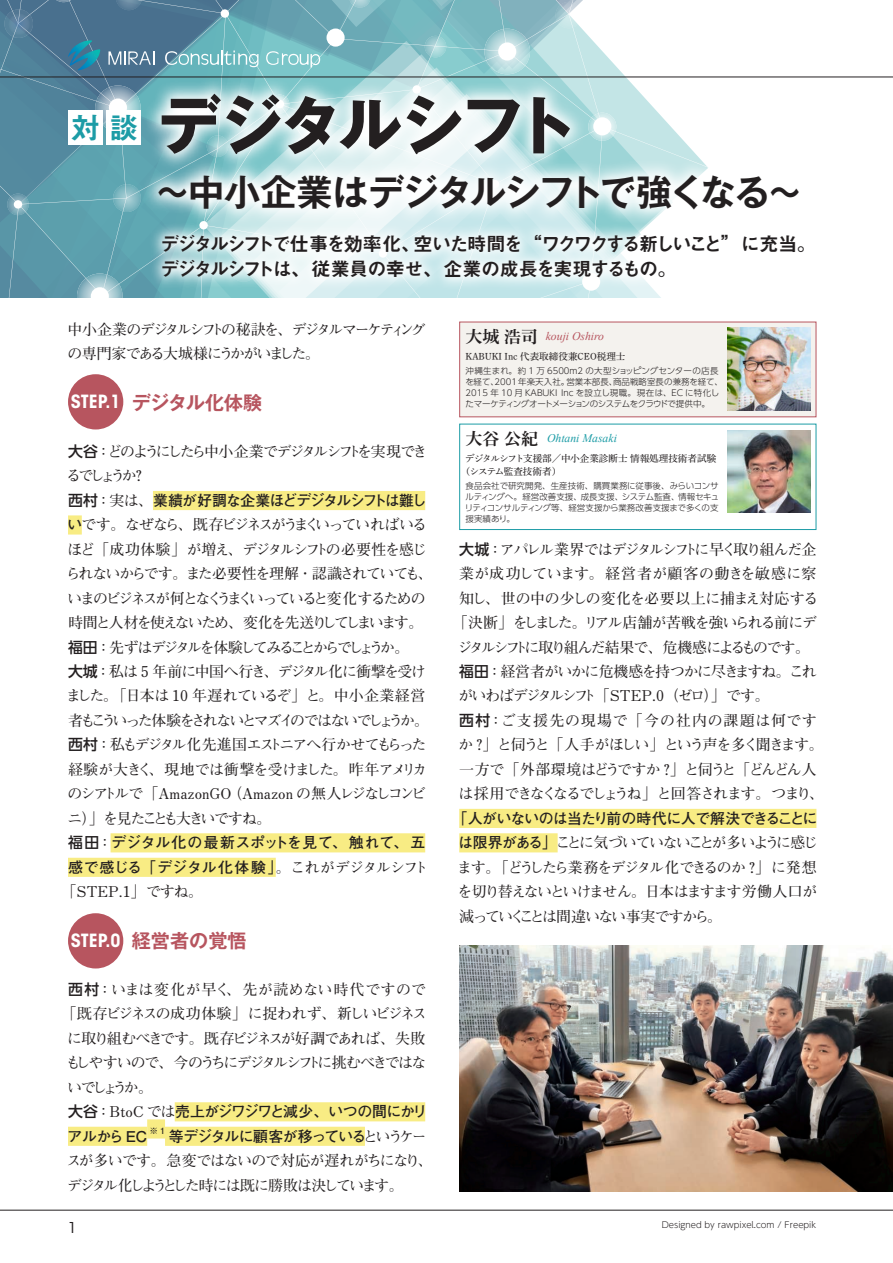
<style>
.page{position:relative;width:893px;height:1263px;background:#fff}
.page>*{position:absolute;margin:0;border:0;box-sizing:border-box;transform-origin:0 0}
.t1{font:700 63.75px "Gothic MB101 Pr 6 N";letter-spacing:-.055em;color:#231f20}
.t2{font:700 36.15px "Gothic MB101 Pr 6 N De";letter-spacing:-.05em;color:#231f20}
.t3{font:29.7px "Midashi Go Pro MB31";color:#1c9ca6}
.t4{font:19.2px/25.5px "Midashi Go Pro MB31";letter-spacing:-.095em;color:#231f20}
.t5{font:700 19.2px "Gothic MB101 Pr 6 N De";letter-spacing:-.025em;color:#b7555f}
.t6{font:700 19.2px "Gothic MB101 Pr 6 N De";color:#b7555f}
.t7{font:700 condensed 18px "ITC Avant Garde Std";color:#fff}
.t8{font:700 14.85px/24.5px "Futo Min A101 Pro";letter-spacing:-.1em;color:#231f20}
.t9{font:700 14.85px/24.5px "Futo Min A101 Pro";letter-spacing:-.07em;color:#231f20}
.t10{font:700 14.85px/24.5px "Futo Go B101 Pro";letter-spacing:-.035em;color:#231f20}
.t11{font:700 14.85px "Futo Min A101 Pro";letter-spacing:-.12em;color:#231f20}
.t12{font:700 14.85px/24.5px "Futo Go B101 Pro";letter-spacing:.02em;color:#231f20}
.t13{font:700 14.85px/24.5px "Futo Min A101 Pro";letter-spacing:-.13em;color:#231f20}
.t14{font:700 14.85px/24.5px "Futo Min A101 Pro";letter-spacing:-.165em;color:#231f20}
.t15{font:700 14.85px "Futo Min A101 Pro";letter-spacing:-.125em;color:#231f20}
.t16{font:700 14.85px "Futo Min A101 Pro";letter-spacing:-.14em;color:#231f20}
.t17{font:700 14.85px "Futo Go B101 Pro";letter-spacing:-.055em;color:#231f20}
.t18{font:700 14.85px "Futo Min A101 Pro";letter-spacing:-.075em;color:#231f20}
.t19{font:700 14.85px "Futo Min A101 Pro";letter-spacing:-.02em;color:#231f20}
.t20{font:700 14.85px "Futo Min A101 Pro";letter-spacing:.04em;color:#231f20}
.t21{font:700 14.85px "Futo Min A101 Pro";letter-spacing:.02em;color:#231f20}
.t22{font:700 14.85px "Futo Min A101 Pro";letter-spacing:.06em;color:#231f20}
.t23{font:700 14.85px "Futo Go B101 Pro";letter-spacing:-.065em;color:#231f20}
.t24{font:14.85px "ITC Avant Garde Std";color:#231f20}
.t25{font:italic 11.7px "Times New Roman";color:#1c9ca6}
.t26{font:italic 11.7px "Times New Roman";color:#b7555f}
.t27{font:9.6px/12.8px "Shuei Min Pro M";color:#231f20}
.t28{font:700 8.7px "Futo Go B101 Pro";color:#231f20}
.t29{font:300 8.55px/11.1px "UD Shin Go Pro";color:#231f20}
.s1{font-family:"UD Shin Go Pro";font-weight:500}
.s2{font-family:"Futo Min A101 Pro"}
.s3{font-family:"Futo Go B101 Pro"}
.s4{font-family:"Shuei Min Pro B";font-style:normal;font-size:16.95px;color:#231f20}
</style>
<div class="page">
<hr style="left:0;top:77px;width:893px;height:1px;background:#231f20">
<hr style="left:0;top:1210px;width:893px;height:1px;background:#231f20">
<svg style="left:0;top:0;width:661px;height:298px;background:#79abb8"></svg>
<div style="left:153px;top:491px;width:272px;height:19px;background:#f8ec84"></div>
<div style="left:68px;top:515px;width:14px;height:19px;background:#f8ec84"></div>
<div style="left:111px;top:833px;width:314px;height:19px;background:#f8ec84"></div>
<div style="left:68px;top:858px;width:208px;height:19px;background:#f8ec84"></div>
<div style="left:175px;top:1102px;width:250px;height:19px;background:#f8ec84"></div>
<div style="left:68px;top:1127px;width:79px;height:19px;background:#f8ec84"></div>
<div style="left:147px;top:1119px;width:18px;height:19px;background:#f8ec84"></div>
<div style="left:165px;top:1127px;width:200px;height:19px;background:#f8ec84"></div>
<div style="left:459px;top:809px;width:357px;height:19px;background:#f8ec84"></div>
<div style="left:459px;top:833px;width:99px;height:19px;background:#f8ec84"></div>
<svg style="left:141px;top:76px;width:675px;height:151px"></svg>
<div style="left:459px;top:424px;width:357px;height:106px;background:#fff;border:1px solid #1c9ca6"></div>
<div style="left:459px;top:322px;width:357px;height:95px;background:#f4f2ee;border:1px solid #b7555f"></div>
<img style="left:727px;top:328px;width:83px;height:83px">
<img style="left:727px;top:430px;width:83px;height:83px">
<img style="left:459px;top:945px;width:434px;height:247px">
<div style="left:68px;top:374px;width:55px;height:55px;background:#b7555f;border-radius:50%"></div>
<div style="left:68px;top:913px;width:55px;height:55px;background:#b7555f;border-radius:50%"></div>
<div style="left:69px;top:111px;width:34px;height:34px;background:#fff"></div>
<div style="left:107px;top:111px;width:34px;height:34px;background:#fff"></div>
<svg style="left:149px;top:221px;width:667px;height:70px"></svg>
<h3 class="t3" style="left:71px;top:104px;width:70px">対談</h3>
<h1 class="t1" style="left:157px;top:72px;width:421px">デジタルシフト</h1>
<h2 class="t2" style="left:155px;top:162px;width:650px">～中小企業はデジタルシフトで強くなる～</h2>
<p class="t4" style="left:160px;top:228px;width:657px">デジタルシフトで仕事を効率化、空いた時間を“ワクワクする新しいこと” に充当。デジタルシフトは、従業員の幸せ、企業の成長を実現するもの。</p>
<p class="t13" style="left:67px;top:315px;width:360px">中小企業のデジタルシフトの秘訣を、デジタルマーケティングの専門家である大城様にうかがいました。</p>
<p class="t5" style="left:132px;top:386px;width:132px">デジタル化体験</p>
<p class="t14" style="left:66px;top:437px;width:363px"><span class="s1">大谷</span>：どのようにしたら中小企業でデジタルシフトを実現できるでしょうか？</p>
<p class="t17" style="left:68px;top:488px;width:361px"><span class="s1">西村</span><span class="s2">：実は、</span>業績が好調な企業ほどデジタルシフトは難し</p>
<p class="t8" style="left:66px;top:511px;width:368px"><span class="s3">い</span>です。なぜなら、既存ビジネスがうまくいっていればいるほど「成功体験」が増え、デジタルシフトの必要性を感じられないからです。また必要性を理解・認識されていても、いまのビジネスが何となくうまくいっていると変化するための時間と人材を使えないため、変化を先送りしてしまいます。<span class="s1">福田</span>：先ずはデジタルを体験してみることからでしょうか。<br><span class="s1">大城</span>：私は 5 年前に中国へ行き、デジタル化に衝撃を受けました。「日本は 10 年遅れているぞ」と。中小企業経営者もこういった体験をされないとマズイのではないでしょうか。<span class="s1">西村</span>：私もデジタル化先進国エストニアへ行かせてもらった経験が大きく、現地では衝撃を受けました。昨年アメリカのシアトルで「AmazonGO（Amazon の無人レジなしコンビニ）」を見たことも大きいですね。</p>
<p class="t12" style="left:68px;top:828px;width:362px"><span class="s1">福田</span><span class="s2">：</span>デジタル化の最新スポットを見て、触れて、五感で感じる「デジタル化体験」<span class="s2">。これがデジタルシフト</span></p>
<p class="t8" style="left:61px;top:877px;width:143px">「STEP.1」ですね。</p>
<p class="t6" style="left:132px;top:924px;width:116px">経営者の覚悟</p>
<p class="t20" style="left:68px;top:978px;width:359px"><span class="s1">西村</span>：いまは変化が早く、先が読めない時代ですので</p>
<p class="t11" style="left:62px;top:1002px;width:367px">「既存ビジネスの成功体験」に捉われず、新しいビジネス</p>
<p class="t8" style="left:67px;top:1024px;width:359px">に取り組むべきです。既存ビジネスが好調であれば、失敗</p>
<p class="t15" style="left:66px;top:1051px;width:362px">もしやすいので、今のうちにデジタルシフトに挑むべきではな</p>
<p class="t8" style="left:67px;top:1073px;width:87px">いでしょうか。</p>
<p class="t10" style="left:67px;top:1097px;width:361px"><span class="s1">大谷</span><span class="s2">：BtoC では</span>売上がジワジワと減少、いつの間にかリアルからEC</p>
<p class="t7" style="left:71px;top:390px;width:51px">STEP.1</p>
<p class="t7" style="left:71px;top:929px;width:51px">STEP.0</p>
<p class="t28" style="left:149px;top:1124px;width:17px">※1</p>
<p class="t23" style="left:169px;top:1124px;width:259px">等デジタルに顧客が移っている<span class="s2">というケー</span></p>
<p class="t9" style="left:66px;top:1146px;width:368px">スが多いです。急変ではないので対応が遅れがちになり、デジタル化しようとした時には既に勝敗は決しています。</p>
<p class="t24" style="left:68px;top:1218px;width:10px">1</p>
<p class="t26" style="left:466px;top:328px;width:140px"><span class="s4">大城 浩司</span> kouji Oshiro</p>
<p class="t27" style="left:466px;top:349px;width:161px">KABUKI Inc 代表取締役兼CEO税理士</p>
<p class="t29" style="left:465px;top:365px;width:259px">沖縄生まれ。約 1 万 6500m2 の大型ショッピングセンターの店長を経て、2001年楽天入社。営業本部長、商品戦略室長の兼務を経て、2015 年 10 月 KABUKI Inc を設立し現職。現在は、EC に特化したマーケティングオートメーションのシステムをクラウドで提供中。</p>
<p class="t25" style="left:466px;top:430px;width:153px"><span class="s4">大谷 公紀</span> Ohtani Masaki</p>
<p class="t27" style="left:461px;top:451px;width:257px;text-indent:4px">デジタルシフト支援部／中小企業診断士情報処理技術者試験（システム監査技術者）</p>
<p class="t29" style="left:465px;top:479px;width:256px;text-align:justify">食品会社で研究開発、生産技術、購買業務に従事後、みらいコンサルティングへ。経営改善支援、成長支援、システム監査、情報セキュリティコンサルティング等、経営支援から業務改善支援まで多くの支援実績あり。</p>
<p class="t8" style="left:459px;top:535px;width:359px"><span class="s1">大城</span>：アパレル業界ではデジタルシフトに早く取り組んだ企</p>
<p class="t21" style="left:459px;top:562px;width:359px">業が成功しています。経営者が顧客の動きを敏感に察</p>
<p class="t19" style="left:459px;top:586px;width:360px">知し、世の中の少しの変化を必要以上に捕まえ対応する</p>
<p class="t8" style="left:453px;top:608px;width:366px">「決断」をしました。リアル店舗が苦戦を強いられる前にデ</p>
<p class="t16" style="left:458px;top:635px;width:354px">ジタルシフトに取り組んだ結果で、危機感によるものです。</p>
<p class="t18" style="left:459px;top:660px;width:359px"><span class="s1">福田</span>：経営者がいかに危機感を持つかに尽きますね。これ</p>
<p class="t11" style="left:458px;top:684px;width:313px">がいわばデジタルシフト「STEP.0（ゼロ）」です。</p>
<p class="t22" style="left:459px;top:709px;width:359px"><span class="s1">西村</span>：ご支援先の現場で「今の社内の課題は何です</p>
<p class="t8" style="left:459px;top:731px;width:367px">か ?」と伺うと「人手がほしい」という声を多く聞きます。</p>
<p class="t9" style="left:459px;top:755px;width:359px">一方で「外部環境はどうですか ?」と伺うと「どんどん人</p>
<p class="t8" style="left:459px;top:780px;width:367px">は採用できなくなるでしょうね」と回答されます。つまり、</p>
<p class="t10" style="left:452px;top:804px;width:366px">「人がいないのは当たり前の時代に人で解決できることに</p>
<p class="t8" style="left:457px;top:828px;width:362px;text-align:justify"><span class="s3">は限界がある」</span>ことに気づいていないことが多いように感じます。「どうしたら業務をデジタル化できるのか ?」に発想を切り替えないといけません。日本はますます労働人口が減っていくことは間違いない事実ですから。</p>
<p class="t29" style="left:662px;top:1219px;width:156px">Designed by rawpixel.com / Freepik</p>
</div>
